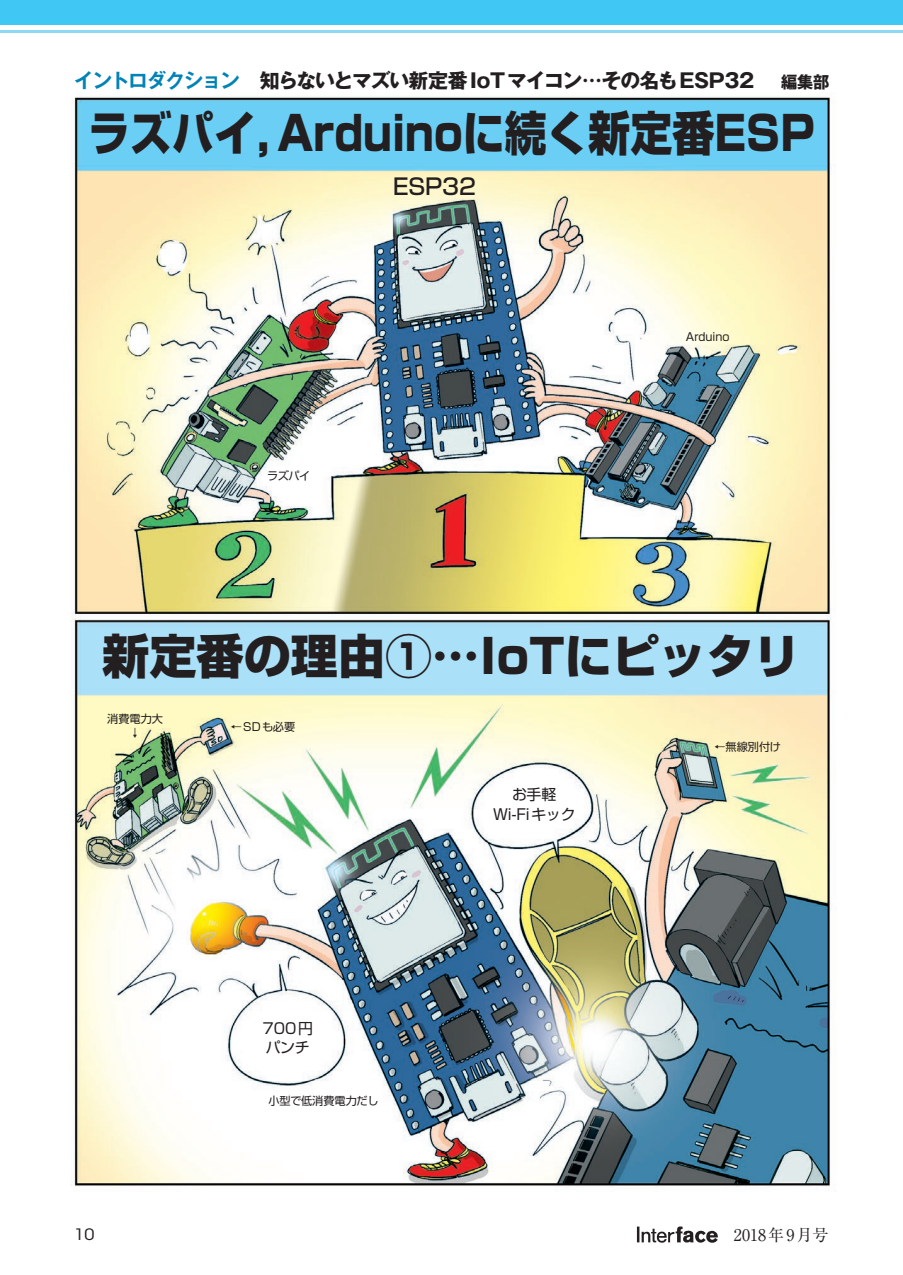
<style>
.page{position:relative;width:903px;height:1275px;background:#fff}
.page>*{position:absolute;margin:0;border:0;box-sizing:border-box;transform-origin:0 0}
.t1{font:800 47.07px "Shin Go Pro";color:#231f20;scale:.89 1}
.t2{font:800 47.07px "Shin Go Pro";color:#231f20}
.t3{font:500 22.4px "Shin Go Pro";color:#231f20}
.t4{font:700 19.78px "Gothic MB101 Pro";letter-spacing:-.05em;color:#231f20}
.t5{font:16.1px "Ryumin Pro";color:#231f20}
.t6{font:800 16.1px "Koz Go Pro";color:#231f20}
.t7{font:15.58px "ITC Avant Garde Std";color:#231f20;scale:1.11 1}
.t8{font:14.88px/19.8px "Shin Go Pro";color:#231f20}
.t9{font:11.2px/13.7px "Shin Go Pro";color:#231f20;text-align:center}
.s1{font-family:"Gothic MB101 Pro De";color:#0083b6}
</style>
<div class="page">
<img style="left:0;top:32px;width:903px;height:1210px">
<svg style="left:637px;top:1226px;width:81px;height:17px"></svg>
<svg style="left:732px;top:1222px;width:98px;height:20px"></svg>
<div style="left:0;top:0;width:903px;height:25px;background:#40c7f4"></div>
<hr style="left:0;top:30px;width:903px;height:2px;background:#8dd7f7">
<h3 class="t4" style="left:74px;top:64px;width:681px"><span class="s1">イントロダクション　</span>知らないとマズい新定番 IoT マイコン…その名もESP32</h3>
<h1 class="t1" style="left:88px;top:95px;width:817px">ラズパイ，Arduinoに続く新定番ESP</h1>
<h3 class="t6" style="left:781px;top:72px;width:50px">編集部</h3>
<h2 class="t3" style="left:393px;top:168px;width:85px">ESP32</h2>
<p class="t9" style="left:267px;top:467px;width:45px">ラズパイ</p>
<p class="t9" style="left:686px;top:329px;width:45px">Arduino</p>
<h1 class="t2" style="left:102px;top:619px;width:700px">新定番の理由①…IoTにピッタリ</h1>
<p class="t9" style="left:107px;top:711px;width:57px">消費電力大↓</p>
<p class="t9" style="left:231px;top:719px;width:66px">←SDも必要</p>
<h3 class="t8" style="left:262px;top:1016px;width:52px">700円パンチ</h3>
<p class="t9" style="left:268px;top:1093px;width:112px">小型で低消費電力だし</p>
<h3 class="t8" style="left:493px;top:783px;width:84px;text-align:center">お手軽<br>Wi-Fiキック</h3>
<p class="t9" style="left:714px;top:738px;width:68px">←無線別付け</p>
<h3 class="t7" style="left:74px;top:1225px;width:20px">10</h3>
<h3 class="t5" style="left:718px;top:1222px;width:112px">　2018年 9月号</h3>
</div>
